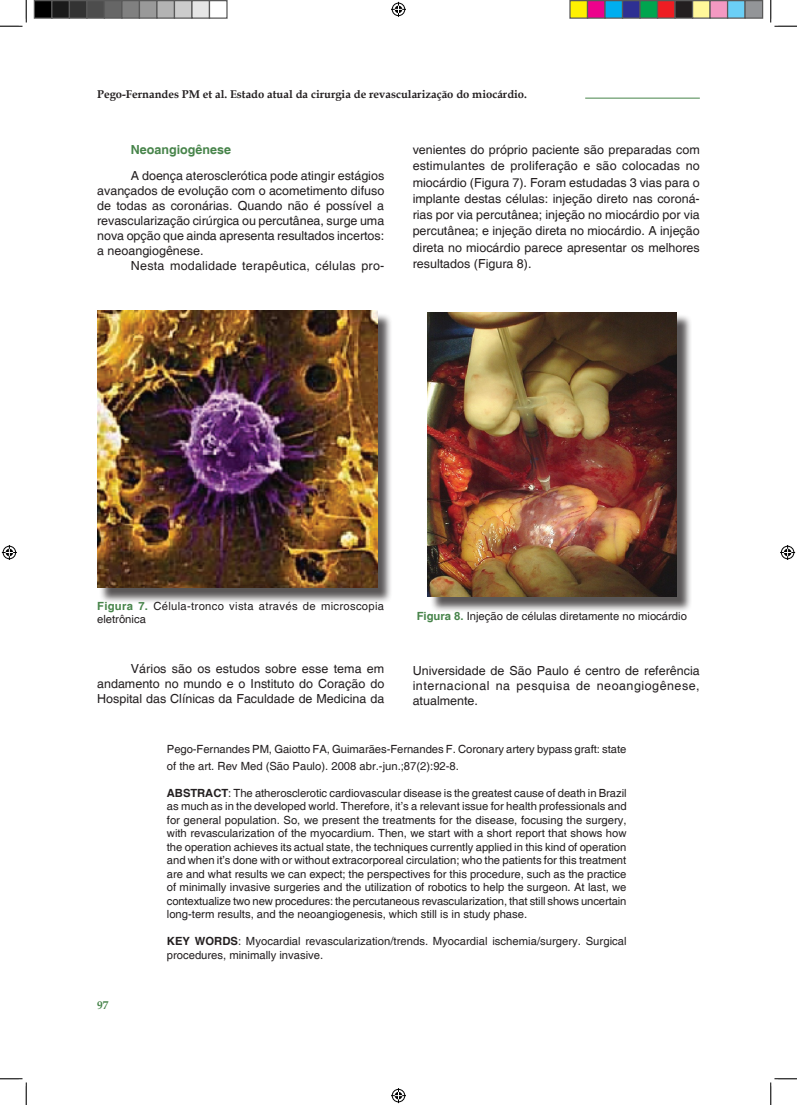
<style>
.page{position:relative;width:797px;height:1105px;background:#fff}
.page>*{position:absolute;margin:0;border:0;box-sizing:border-box;transform-origin:0 0}
.t1{font:12.5px/15px "Helvetica";color:#231f20;text-align:justify}
.t2{font:700 12.5px "Helvetica";color:#47844a}
.t3{font:11.25px/13.5px "Helvetica";color:#231f20}
.t4{font:700 11.25px "Book Antiqua";color:#231f20}
.t5{font:11.25px/13.5px "Helvetica";letter-spacing:.025em;color:#231f20}
.t6{font:700 11.25px "Book Antiqua";color:#47844a}
.s1{font-weight:700;color:#47844a}
.s2{font-weight:700}
</style>
<div class="page">
<hr style="left:585px;top:98px;width:114px;height:1px;background:#47844a">
<div style="left:99px;top:313px;width:299px;height:295px;background:#231f20;opacity:.75"></div>
<img style="left:97px;top:311px;width:280px;height:277px">
<div style="left:429px;top:314px;width:268px;height:303px;background:#231f20;opacity:.75"></div>
<img style="left:427px;top:312px;width:249px;height:285px">
<svg style="left:0;top:0;width:27px;height:27px"></svg>
<svg style="left:0;top:1078px;width:27px;height:27px"></svg>
<svg style="left:770px;top:0;width:27px;height:27px"></svg>
<svg style="left:770px;top:1078px;width:27px;height:27px"></svg>
<svg style="left:391px;top:2px;width:15px;height:15px"></svg>
<svg style="left:391px;top:1088px;width:15px;height:15px"></svg>
<svg style="left:2px;top:545px;width:15px;height:15px"></svg>
<svg style="left:780px;top:545px;width:15px;height:15px"></svg>
<div style="left:34px;top:1px;width:18px;height:17px;background:#000"></div>
<div style="left:34px;top:0;width:18px;height:19px;border:1px solid #595959"></div>
<div style="left:52px;top:1px;width:17px;height:17px;background:#1a1a1a"></div>
<div style="left:51px;top:0;width:19px;height:19px;border:1px solid #595959"></div>
<div style="left:69px;top:1px;width:18px;height:17px;background:#333"></div>
<div style="left:69px;top:0;width:19px;height:19px;border:1px solid #595959"></div>
<div style="left:87px;top:1px;width:17px;height:17px;background:#4d4d4d"></div>
<div style="left:86px;top:0;width:19px;height:19px;border:1px solid #595959"></div>
<div style="left:104px;top:1px;width:18px;height:17px;background:#666"></div>
<div style="left:104px;top:0;width:18px;height:19px;border:1px solid #595959"></div>
<div style="left:122px;top:1px;width:17px;height:17px;background:#808080"></div>
<div style="left:121px;top:0;width:19px;height:19px;border:1px solid #595959"></div>
<div style="left:139px;top:1px;width:18px;height:17px;background:#999"></div>
<div style="left:139px;top:0;width:19px;height:19px;border:1px solid #595959"></div>
<div style="left:157px;top:1px;width:17px;height:17px;background:#b3b3b3"></div>
<div style="left:156px;top:0;width:19px;height:19px;border:1px solid #595959"></div>
<div style="left:174px;top:1px;width:18px;height:17px;background:#ccc"></div>
<div style="left:174px;top:0;width:18px;height:19px;border:1px solid #595959"></div>
<div style="left:192px;top:1px;width:17px;height:17px;background:#e6e6e6"></div>
<div style="left:191px;top:0;width:19px;height:19px;border:1px solid #595959"></div>
<div style="left:209px;top:0;width:19px;height:19px;border:1px solid #595959"></div>
<div style="left:570px;top:1px;width:17px;height:17px;background:#fff101"></div>
<div style="left:569px;top:0;width:19px;height:19px;border:1px solid #595959"></div>
<div style="left:587px;top:1px;width:18px;height:17px;background:#ed028c"></div>
<div style="left:587px;top:0;width:18px;height:19px;border:1px solid #595959"></div>
<div style="left:605px;top:1px;width:17px;height:17px;background:#00aeef"></div>
<div style="left:604px;top:0;width:19px;height:19px;border:1px solid #595959"></div>
<div style="left:622px;top:1px;width:18px;height:17px;background:#2e3092"></div>
<div style="left:622px;top:0;width:18px;height:19px;border:1px solid #595959"></div>
<div style="left:640px;top:1px;width:17px;height:17px;background:#00a54f"></div>
<div style="left:639px;top:0;width:19px;height:19px;border:1px solid #595959"></div>
<div style="left:657px;top:1px;width:18px;height:17px;background:#ee1d23"></div>
<div style="left:657px;top:0;width:18px;height:19px;border:1px solid #595959"></div>
<div style="left:675px;top:1px;width:17px;height:17px;background:#231f20"></div>
<div style="left:674px;top:0;width:19px;height:19px;border:1px solid #595959"></div>
<div style="left:692px;top:1px;width:18px;height:17px;background:#fff79a"></div>
<div style="left:692px;top:0;width:18px;height:19px;border:1px solid #595959"></div>
<div style="left:710px;top:1px;width:17px;height:17px;background:#f499c2"></div>
<div style="left:709px;top:0;width:19px;height:19px;border:1px solid #595959"></div>
<div style="left:727px;top:1px;width:18px;height:17px;background:#6bcff6"></div>
<div style="left:727px;top:0;width:18px;height:19px;border:1px solid #595959"></div>
<div style="left:745px;top:1px;width:17px;height:17px;background:#939598"></div>
<div style="left:744px;top:0;width:19px;height:19px;border:1px solid #595959"></div>
<p class="t4" style="left:97px;top:87px;width:431px">Pego-Fernandes PM et al. Estado atual da cirurgia de revascularização do miocárdio.</p>
<p class="t2" style="left:131px;top:142px;width:102px">Neoangiogênese</p>
<p class="t1" style="left:97px;top:168px;width:288px;text-indent:34px">A doença aterosclerótica pode atingir estágios avançados de evolução com o acometimento difuso de todas as coronárias. Quando não é possível a revascularização cirúrgica ou percutânea, surge uma nova opção que ainda apresenta resultados incertos: a neoangiogênese.</p>
<p class="t1" style="left:131px;top:258px;width:255px">Nesta modalidade terapêutica, células pro-</p>
<p class="t1" style="left:412px;top:142px;width:289px;line-height:16.2px">venientes do próprio paciente são preparadas com estimulantes de proliferação e são colocadas no miocárdio (Figura 7). Foram estudadas 3 vias para o implante destas células: injeção direto nas coroná&shy;rias por via percutânea; injeção no miocárdio por via percutânea; e injeção direta no miocárdio. A injeção direta no miocárdio parece apresentar os melhores resultados (Figura 8).</p>
<p class="t5" style="left:97px;top:599px;width:288px"><span class="s1">Figura 7.</span> Célula-tronco vista através de microscopia eletrônica</p>
<p class="t3" style="left:416px;top:609px;width:272px"><span class="s1">Figura 8.</span> Injeção de células diretamente no miocárdio</p>
<p class="t1" style="left:97px;top:662px;width:289px;text-indent:34px">Vários são os estudos sobre esse tema em andamento no mundo e o Instituto do Coração do Hospital das Clínicas da Faculdade de Medicina da</p>
<p class="t1" style="left:412px;top:663px;width:288px">Universidade de São Paulo é centro de referência internacional na pesquisa de neoangiogênese, atualmente.</p>
<p class="t3" style="left:167px;top:741px;width:461px;line-height:16.9px">Pego-Fernandes PM, Gaiotto FA, Guimarães-Fernandes F. Coronary artery bypass graft: state of the art. Rev Med (São Paulo). 2008 abr.-jun.;87(2):92-8.</p>
<p class="t3" style="left:167px;top:786px;width:461px;text-align:justify"><span class="s2">ABSTRACT</span>: The atherosclerotic cardiovascular disease is the greatest cause of death in Brazil as much as in the developed world. Therefore, it’s a relevant issue for health professionals and for general population. So, we present the treatments for the disease, focusing the surgery, with revascularization of the myocardium. Then, we start with a short report that shows how the operation achieves its actual state, the techniques currently applied in this kind of operation and when it’s done with or without extracorporeal circulation; who the patients for this treatment are and what results we can expect; the perspectives for this procedure, such as the practice of minimally invasive surgeries and the utilization of robotics to help the surgeon. At last, we contextualize two new procedures: the percutaneous revascularization, that still shows uncertain long-term results, and the neoangiogenesis, which still is in study phase.</p>
<p class="t3" style="left:167px;top:935px;width:461px"><span class="s2">KEY WORDS</span>: Myocardial revascularization/trends. Myocardial ischemia/surgery. Surgical procedures, minimally invasive.</p>
<p class="t6" style="left:97px;top:998px;width:13px">97</p>
</div>
